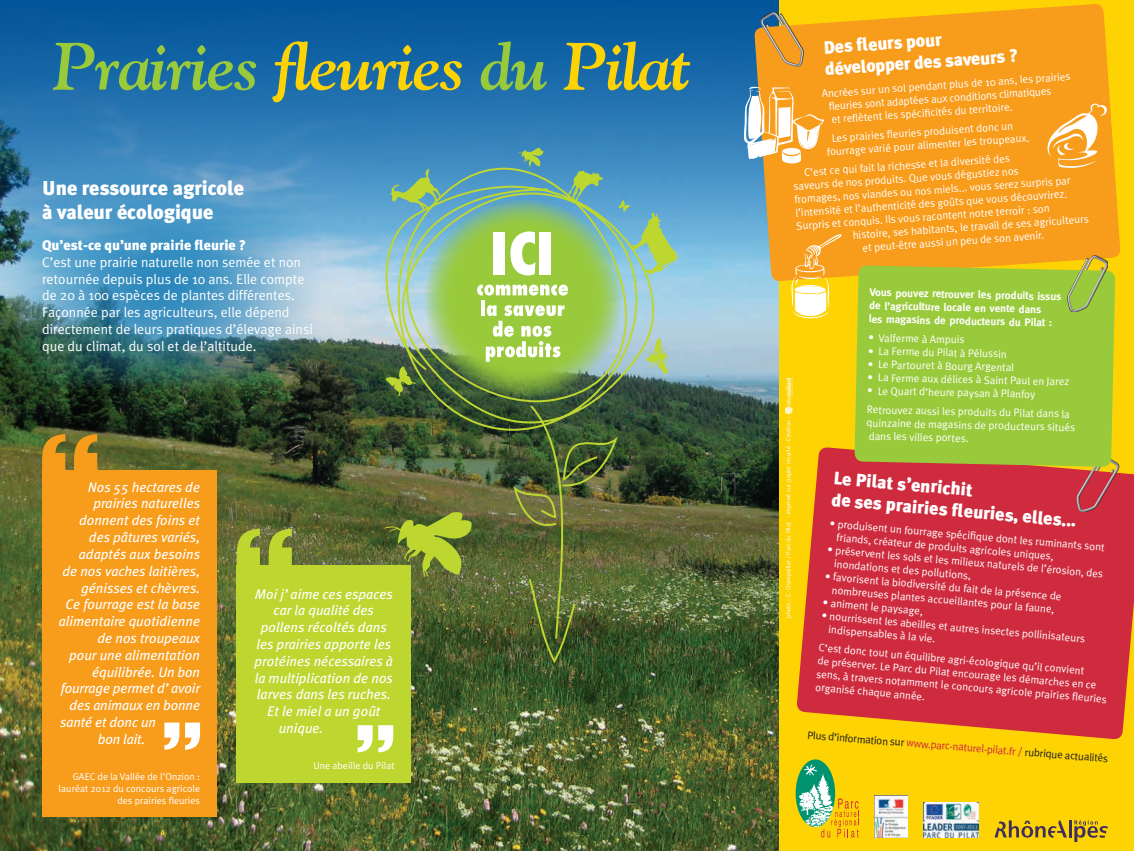
<style>
.page{position:relative;width:1134px;height:851px;background:#fff}
.page>*{position:absolute;margin:0;border:0;box-sizing:border-box;transform-origin:0 0}
.t1{font:italic 700 66.5px "Goudy";letter-spacing:-.03em;color:#fed304}
.t2{font:900 20px/24px "Meta Plus";color:#fff}
.t3{font:900 18px/21.6px "Meta Plus";color:#fff}
.t4{font:italic 14px "Meta Plus";color:#fff}
.t5{font:14px/16.8px "Meta Plus Normal";color:#fff}
.t6{font:900 14px "Meta Plus";color:#fff}
.t7{font:11px/13.2px "Meta Plus Normal";color:#fff}
.t8{font:700 11px/13.2px "Meta";color:#fff}
.t9{font:11px "Meta Plus Normal";color:#231f20}
.t10{font:10px/12px "Meta Plus Normal";color:#fff;text-align:right}
.t11{font:6px "Meta";color:#fff}
.s1{color:#99ca3b}
.s2{color:#ce2b3e}
</style>
<div class="page">
<img style="left:0;top:0;width:780px;height:850px">
<img style="left:386px;top:168px;width:268px;height:262px">
<svg style="left:425px;top:199px;width:198px;height:199px;background:#90c05a"></svg>
<img style="left:513px;top:405px;width:105px;height:258px">
<div style="left:493px;top:232px;width:12px;height:43px;background:#fff"></div>
<svg style="left:510px;top:231px;width:25px;height:44px"></svg>
<div style="left:539px;top:232px;width:12px;height:43px;background:#fff"></div>
<svg style="left:477px;top:284px;width:91px;height:11px"></svg>
<hr style="left:481px;top:300px;width:4px;height:16px;background:#fff">
<svg style="left:486px;top:305px;width:78px;height:57px"></svg>
<svg style="left:389px;top:168px;width:52px;height:42px;background:#72ac98"></svg>
<svg style="left:386px;top:366px;width:30px;height:30px"></svg>
<svg style="left:568px;top:170px;width:35px;height:34px"></svg>
<svg style="left:645px;top:338px;width:25px;height:36px"></svg>
<svg style="left:517px;top:148px;width:27px;height:19px"></svg>
<svg style="left:618px;top:200px;width:60px;height:74px;background:#86beaa"></svg>
<div style="left:237px;top:565px;width:174px;height:217px;background:#bed630"></div>
<svg style="left:383px;top:511px;width:90px;height:66px;background:#859830"></svg>
<svg style="left:237px;top:528px;width:55px;height:37px;background:#9fb034"></svg>
<svg style="left:358px;top:725px;width:35px;height:27px"></svg>
<div style="left:42px;top:470px;width:174px;height:346px;background:#f89c1c"></div>
<svg style="left:42px;top:434px;width:55px;height:36px;background:#c18922"></svg>
<svg style="left:164px;top:722px;width:36px;height:27px"></svg>
<div style="left:780px;top:0;width:354px;height:850px;background:#fed304"></div>
<div style="left:796px;top:759px;width:39px;height:68px;background:#009370;border-radius:50%"></div>
<svg style="left:799px;top:764px;width:60px;height:73px"></svg>
<svg style="left:797px;top:447px;width:337px;height:292px;background:#d23a38"></svg>
<svg style="left:1076px;top:456px;width:43px;height:56px;background:#c74846"></svg>
<svg style="left:754px;top:3px;width:367px;height:278px;background:#f4a01e"></svg>
<svg style="left:1047px;top:103px;width:60px;height:65px;background:#f9b555"></svg>
<svg style="left:791px;top:234px;width:51px;height:85px"></svg>
<svg style="left:760px;top:11px;width:43px;height:56px;background:#d09938"></svg>
<div style="left:854px;top:265px;width:261px;height:202px;background:#99ca3b"></div>
<svg style="left:1067px;top:255px;width:41px;height:57px;background:#abbd3f"></svg>
<img style="left:0;top:165px;width:333px;height:233px">
<img style="left:875px;top:795px;width:32px;height:42px">
<img style="left:923px;top:802px;width:55px;height:35px">
<svg style="left:994px;top:820px;width:114px;height:21px"></svg>
<svg style="left:744px;top:87px;width:80px;height:76px"></svg>
<img style="left:785px;top:378px;width:7px;height:35px">
<h1 class="t1" style="left:52px;top:25px;width:641px"><span class="s1">Prairies</span> fleuries <span class="s1">du</span> Pilat</h1>
<h2 class="t2" style="left:42px;top:176px;width:203px">Une ressource agricole à valeur écologique</h2>
<p class="t6" style="left:42px;top:237px;width:206px">Qu’est-ce qu’une prairie fleurie ?</p>
<p class="t5" style="left:42px;top:253px;width:272px">C’est une prairie naturelle non semée et non retournée depuis plus de 10 ans. Elle compte de 20 à 100 espèces de plantes différentes.<br>Façonnée par les agriculteurs, elle dépend directement de leurs pratiques d’élevage ainsi que du climat, du sol et de l’altitude.</p>
<p class="t4" style="left:88px;top:478px;width:114px">Nos 55 hectares de</p>
<p class="t4" style="left:93px;top:495px;width:108px">prairies naturelles</p>
<p class="t4" style="left:79px;top:512px;width:123px">donnent des foins et</p>
<p class="t4" style="left:89px;top:529px;width:113px">des pâtures variés,</p>
<p class="t4" style="left:79px;top:546px;width:123px">adaptés aux besoins</p>
<p class="t4" style="left:62px;top:562px;width:139px">de nos vaches laitières,</p>
<p class="t4" style="left:81px;top:579px;width:121px">génisses et chèvres.</p>
<p class="t4" style="left:66px;top:596px;width:136px">Ce fourrage est la base</p>
<p class="t4" style="left:59px;top:613px;width:143px">alimentaire quotidienne</p>
<p class="t4" style="left:97px;top:630px;width:104px">de nos troupeaux</p>
<p class="t4" style="left:69px;top:646px;width:132px">pour une alimentation</p>
<p class="t4" style="left:92px;top:663px;width:110px">équilibrée. Un bon</p>
<p class="t4" style="left:61px;top:680px;width:141px">fourrage permet d’avoir</p>
<p class="t4" style="left:70px;top:697px;width:132px">des animaux en bonne</p>
<p class="t4" style="left:60px;top:714px;width:97px">santé et donc un</p>
<p class="t4" style="left:98px;top:730px;width:49px">bon lait.</p>
<p class="t10" style="left:59px;top:770px;width:143px">GAEC de la Vallée de l’Onzion : lauréat 2012 du concours agricole des prairies fleuries</p>
<p class="t4" style="left:255px;top:585px;width:139px">Moi j’aime ces espaces</p>
<p class="t4" style="left:274px;top:602px;width:102px">car la qualité des</p>
<p class="t4" style="left:261px;top:619px;width:127px">pollens récoltés dans</p>
<p class="t4" style="left:256px;top:636px;width:136px">les prairies apporte les</p>
<p class="t4" style="left:255px;top:652px;width:140px">protéines nécessaires à</p>
<p class="t4" style="left:255px;top:669px;width:140px">la multiplication de nos</p>
<p class="t4" style="left:257px;top:686px;width:135px">larves dans les ruches.</p>
<p class="t4" style="left:267px;top:703px;width:115px">Et le miel a un goût</p>
<p class="t4" style="left:279px;top:720px;width:46px">unique.</p>
<p class="t10" style="left:313px;top:759px;width:83px">Une abeille du Pilat</p>
<h3 class="t3" style="left:823px;top:37px;width:195px;rotate:-4deg">Des fl eurs pour développer des saveurs ?</h3>
<p class="t7" style="left:827px;top:86px;width:245px;text-indent:-6px;rotate:-4deg">Ancrées sur un sol pendant plus de 10 ans, les prairies fl euries sont adaptées aux conditions climatiques<br>et refl ètent les spécifi cités du territoire.</p>
<p class="t7" style="left:825px;top:132px;width:204px;text-indent:6px;rotate:-4deg">Les prairies fl euries produisent donc un fourrage varié pour alimenter les troupeaux.</p>
<p class="t7" style="left:804px;top:166px;width:207px;rotate:-4deg">C’est ce qui fait la richesse et la diversité des</p>
<p class="t7" style="left:793px;top:179px;width:227px;rotate:-4deg">saveurs de nos produits. Que vous dégustiez nos</p>
<p class="t7" style="left:794px;top:193px;width:278px;rotate:-4deg">fromages, nos viandes ou nos miels... vous serez surpris par</p>
<p class="t7" style="left:795px;top:206px;width:274px;rotate:-4deg">l’intensité et l’authenticité des goûts que vous découvrirez.</p>
<p class="t7" style="left:796px;top:219px;width:255px;rotate:-4deg">Surpris et conquis. Ils vous racontent notre terroir : son</p>
<p class="t7" style="left:852px;top:228px;width:238px;rotate:-4deg">histoire, ses habitants, le travail de ses agriculteurs</p>
<p class="t7" style="left:862px;top:241px;width:183px;rotate:-4deg">et peut-être aussi un peu de son avenir.</p>
<p class="t8" style="left:869px;top:286px;width:194px;rotate:1deg">Vous pouvez retrouver les produits issus de l’agriculture locale en vente dans<br>les magasins de producteurs du Pilat :</p>
<p class="t7" style="left:868px;top:331px;width:98px;rotate:1deg">• Valferme à Ampuis</p>
<p class="t7" style="left:868px;top:344px;width:140px;rotate:1deg">• La Ferme du Pilat à Pélussin</p>
<p class="t7" style="left:868px;top:357px;width:148px;rotate:1deg">• Le Partouret à Bourg Argental</p>
<p class="t7" style="left:868px;top:371px;width:203px;rotate:1deg">• La Ferme aux délices à Saint Paul en Jarez</p>
<p class="t7" style="left:867px;top:381px;width:205px;line-height:19.1px;rotate:1deg">• Le Quart d’heure paysan à Planfoy<br>Retrouvez aussi les produits du Pilat dans la</p>
<p class="t7" style="left:867px;top:416px;width:210px;rotate:1deg">quinzaine de magasins de producteurs situés dans les villes portes.</p>
<p class="t11" style="left:785px;top:617px;width:203px;rotate:-90deg">photo : C. Champailler / Parc du Pilat - imprimé sur papier recyclé - Création :</p>
<h3 class="t3" style="left:835px;top:467px;width:247px;rotate:5deg">Le Pilat s’enrichit<br>de ses prairies fl euries, elles...</h3>
<p class="t7" style="left:838px;top:517px;width:270px;text-indent:-8px;rotate:5deg">• produisent un fourrage spécifi que dont les ruminants sont friands, créateur de produits agricoles uniques,</p>
<p class="t7" style="left:836px;top:543px;width:270px;text-indent:-8px;rotate:5deg">• préservent les sols et les milieux naturels de l’érosion, des inondations et des pollutions,</p>
<p class="t7" style="left:826px;top:569px;width:239px;text-align:center;rotate:5deg">• favorisent la biodiversité du fait de la présence de nombreuses plantes accueillantes pour la faune,</p>
<p class="t7" style="left:823px;top:595px;width:102px;rotate:5deg">• animent le paysage,</p>
<p class="t7" style="left:830px;top:609px;width:258px;text-indent:-8px;rotate:5deg">• nourrissent les abeilles et autres insectes pollinisateurs indispensables à la vie.</p>
<p class="t7" style="left:819px;top:640px;width:293px;rotate:5deg">C’est donc tout un équilibre agri-écologique qu’il convient<br>de préserver. Le Parc du Pilat encourage les démarches en ce sens, à travers notamment le concours agricole prairies fl euries organisé chaque année.</p>
<p class="t9" style="left:808px;top:727px;width:303px;rotate:5deg">Plus d’information sur <span class="s2">www.parc-naturel-pilat.fr /</span> rubrique actualités</p>
</div>
